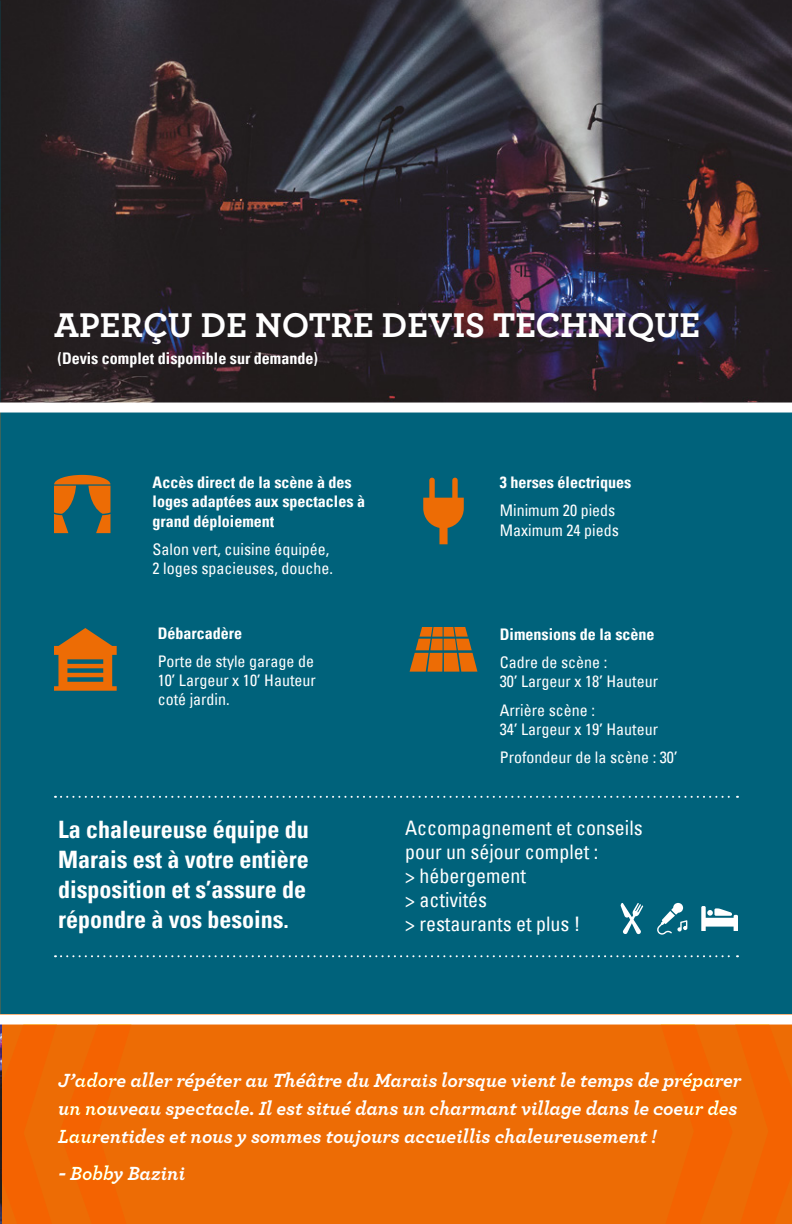
<style>
.page{position:relative;width:792px;height:1224px;background:#fff}
.page>*{position:absolute;margin:0;border:0;box-sizing:border-box;transform-origin:0 0}
.titre{font:700 36px "Archer";color:#fff}
.titre-2{font:700 condensed 24px/30px "Univers";color:#fff;text-align:justify}
.t1{font:italic 700 20px/28px "Archer";color:#fff}
.titre-3{font:condensed 20px/24px "Univers";color:#fff}
.titre-4{font:condensed 16px/19.2px "Univers";color:#fff}
.titre-5{font:700 condensed 16px/19.2px "Univers";color:#fff}
</style>
<div class="page">
<div style="left:0;top:408px;width:792px;height:614px;background:#00627b"></div>
<div style="left:0;top:1015px;width:792px;height:209px;background:#ed6c05"></div>
<img style="left:0;top:0;width:792px;height:403px">
<div style="left:0;top:403px;width:792px;height:10px;background:#fff"></div>
<svg style="left:55px;top:955px;width:683px;height:2px"></svg>
<svg style="left:55px;top:796px;width:683px;height:2px"></svg>
<img style="left:0;top:1025px;width:1px;height:199px">
<div style="left:0;top:1015px;width:792px;height:10px;background:#fff"></div>
<svg style="left:54px;top:475px;width:56px;height:58px"></svg>
<svg style="left:54px;top:628px;width:63px;height:63px"></svg>
<svg style="left:658px;top:1024px;width:134px;height:1px"></svg>
<svg style="left:2px;top:1024px;width:132px;height:1px"></svg>
<svg style="left:410px;top:627px;width:67px;height:45px"></svg>
<svg style="left:423px;top:478px;width:41px;height:66px"></svg>
<svg style="left:620px;top:903px;width:23px;height:31px"></svg>
<svg style="left:657px;top:903px;width:30px;height:32px"></svg>
<svg style="left:701px;top:906px;width:37px;height:25px"></svg>
<p class="titre" style="left:54px;top:297px;width:648px">APERÇU DE NOTRE DEVIS TECHNIQUE</p>
<p class="titre-5" style="left:58px;top:349px;width:262px">(Devis complet disponible sur demande)</p>
<p class="titre-5" style="left:153px;top:473px;width:214px">Accès direct de la scène à des loges adaptées aux spectacles à grand déploiement</p>
<p class="titre-4" style="left:153px;top:539px;width:182px">Salon vert, cuisine équipée,<br>2 loges spacieuses, douche.</p>
<p class="titre-5" style="left:158px;top:623px;width:86px">Débarcadère</p>
<p class="titre-4" style="left:158px;top:651px;width:160px;text-align:justify">Porte de style garage de 10’ Largeur x 10’ Hauteur coté jardin.</p>
<p class="titre-2" style="left:58px;top:814px;width:252px">La chaleureuse équipe du Marais est à votre entière disposition et s’assure de répondre à vos besoins.</p>
<p class="titre-5" style="left:500px;top:473px;width:133px">3 herses électriques</p>
<p class="titre-4" style="left:500px;top:501px;width:121px">Minimum 20 pieds<br>Maximum 24 pieds</p>
<p class="titre-5" style="left:500px;top:625px;width:156px">Dimensions de la scène</p>
<p class="titre-4" style="left:500px;top:652px;width:160px">Cadre de scène :<br>30’ Largeur x 18’ Hauteur</p>
<p class="titre-4" style="left:500px;top:700px;width:160px">Arrière scène :<br>34’ Largeur x 19’ Hauteur</p>
<p class="titre-4" style="left:500px;top:747px;width:179px">Profondeur de la scène : 30’</p>
<p class="titre-3" style="left:405px;top:815px;width:239px">Accompagnement et conseils pour un séjour complet :<br>&gt; hébergement<br>&gt; activités<br>&gt; restaurants et plus !</p>
<p class="t1" style="left:58px;top:1065px;width:685px">J’adore aller répéter au Théâtre du Marais lorsque vient le temps de préparer un nouveau spectacle. Il est situé dans un charmant village dans le coeur des<br>Laurentides et nous y sommes toujours accueillis chaleureusement !</p>
<p class="t1" style="left:58px;top:1158px;width:129px">- Bobby Bazini</p>
</div>
